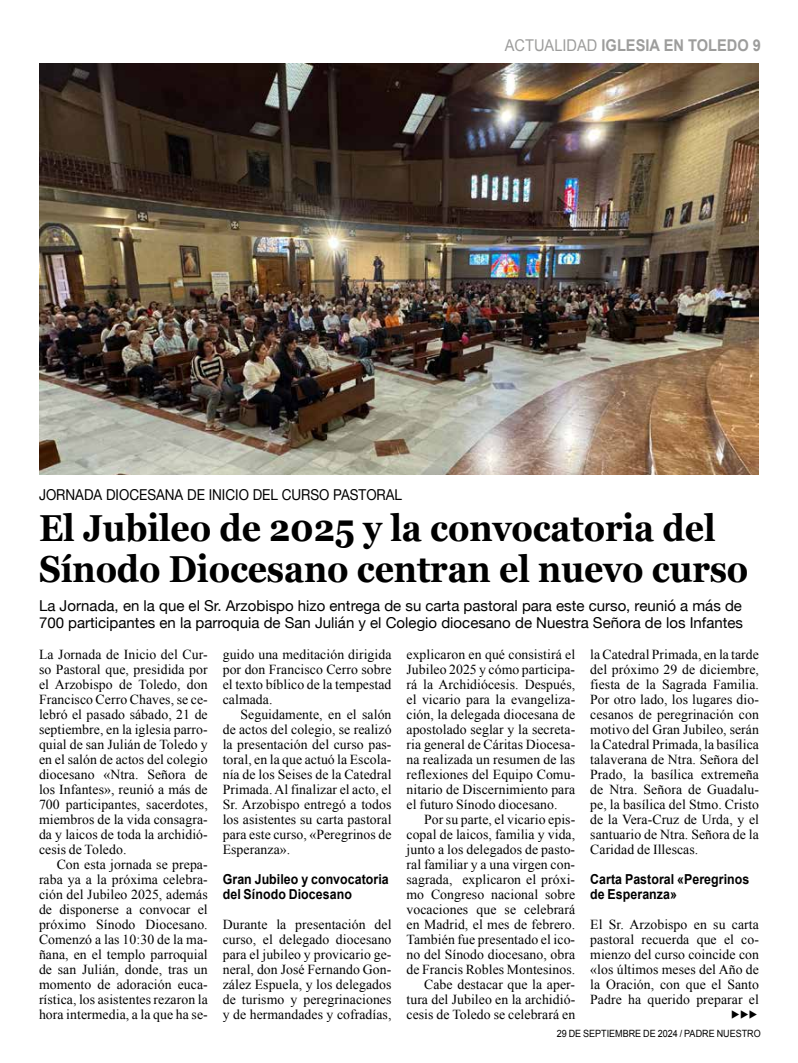
<style>
.page{position:relative;width:798px;height:1063px;background:#fff}
.page>*{position:absolute;margin:0;border:0;box-sizing:border-box;transform-origin:0 0}
.t1{font:700 37.5px/41.2px "Georgia";letter-spacing:-.005em;color:#000;scale:.9 1}
.t2{font:700 16.25px "Arial";color:#9d9d9c;scale:.9 1}
.t3{font:15px/17.5px "Helvetica Neue";color:#000}
.t4{font:15px "Helvetica Neue";color:#000;scale:.9 1}
.t5{font:13.75px/15px "Times New Roman";letter-spacing:.005em;color:#000;text-align:justify}
.t6{font:700 13.75px/15px "Arial";letter-spacing:.005em;color:#000;scale:.9 1}
.t7{font:10px "Arial";color:#000;scale:.9 1}
.t8{font:10px "Wingdings 3";color:#000}
.s1{font-weight:400}
</style>
<div class="page">
<img style="left:39px;top:64px;width:719px;height:411px">
<p class="t2" style="left:504px;top:34px;width:286px"><span class="s1">ACTUALIDAD</span> IGLESIA EN TOLEDO 9</p>
<p class="t4" style="left:39px;top:484px;width:405px">JORNADA DIOCESANA DE INICIO DEL CURSO PASTORAL</p>
<h1 class="t1" style="left:39px;top:505px;width:789px">El Jubileo de 2025 y la convocatoria del<br>Sínodo Diocesano centran el nuevo curso</h1>
<p class="t3" style="left:39px;top:598px;width:705px">La Jornada, en la que el Sr. Arzobispo hizo entrega de su carta pastoral para este curso, reunió a más de<br>700 participantes en la parroquia de San Julián y el Colegio diocesano de Nuestra Señora de los Infantes</p>
<p class="t5" style="left:39px;top:646px;width:170px">La Jornada de Inicio del Cur&shy;so Pastoral que, presidida por el Arzobispo de Toledo, don Francisco Cerro Chaves, se ce&shy;lebró el pasado sábado, 21 de septiembre, en la iglesia parro&shy;quial de san Julián de Toledo y en el salón de actos del colegio diocesano «Ntra. Señora de los Infantes», reunió a más de 700 participantes, sacerdotes, miembros de la vida consagra&shy;da y laicos de toda la archidió&shy;cesis de Toledo.</p>
<p class="t5" style="left:39px;top:856px;width:170px;text-indent:18px">Con esta jornada se prepa&shy;raba ya a la próxima celebra&shy;ción del Jubileo 2025, además de disponerse a convocar el próximo Sínodo Diocesano.<br>Comenzó a las 10:30 de la ma&shy;ñana, en el templo parroquial de san Julián, donde, tras un momento de adoración euca&shy;rística, los asistentes rezaron la hora intermedia, a la que ha se-</p>
<p class="t5" style="left:406px;top:646px;width:170px">explicaron en qué consistirá el Jubileo 2025 y cómo participa&shy;rá la Archidiócesis. Después, el vicario para la evangeliza&shy;ción, la delegada diocesana de apostolado seglar y la secreta&shy;ria general de Cáritas Diocesa&shy;na realizada un resumen de las reflexiones del Equipo Comu&shy;nitario de Discernimiento para el futuro Sínodo diocesano.</p>
<p class="t5" style="left:406px;top:811px;width:170px;text-align:right">Por su parte, el vicario epis&shy;copal de laicos, familia y vida, junto a los delegados de pasto&shy;ral familiar y a una virgen con&shy;sagrada, explicaron el próxi&shy;mo Congreso nacional sobre vocaciones que se celebrará en Madrid, el mes de febrero.<br>También fue presentado el ico&shy;no del Sínodo diocesano, obra de Francis Robles Montesinos.<br>Cabe destacar que la aper&shy;tura del Jubileo en la archidió&shy;cesis de Toledo se celebrará en</p>
<p class="t5" style="left:223px;top:646px;width:170px">guido una meditación dirigida por don Francisco Cerro sobre el texto bíblico de la tempestad calmada.</p>
<p class="t5" style="left:223px;top:706px;width:170px;text-indent:18px">Seguidamente, en el salón de actos del colegio, se realizó la presentación del curso pas&shy;toral, en la que actuó la Escola&shy;nía de los Seises de la Catedral Primada. Al finalizar el acto, el Sr. Arzobispo entregó a todos los asistentes su carta pastoral para este curso, «Peregrinos de Esperanza».</p>
<p class="t6" style="left:223px;top:872px;width:186px">Gran Jubileo y convocatoria del Sínodo Diocesano</p>
<p class="t5" style="left:223px;top:916px;width:170px">Durante la presentación del curso, el delegado diocesano para el jubileo y provicario ge&shy;neral, don José Fernando Gon&shy;zález Espuela, y los delegados de turismo y peregrinaciones y de hermandades y cofradías,</p>
<p class="t5" style="left:590px;top:646px;width:170px">la Catedral Primada, en la tarde del próximo 29 de diciembre, fiesta de la Sagrada Familia.<br>Por otro lado, los lugares dio&shy;cesanos de peregrinación con motivo del Gran Jubileo, serán la Catedral Primada, la basílica talaverana de Ntra. Señora del Prado, la basílica extremeña de Ntra. Señora de Guadalu&shy;pe, la basílica del Stmo. Cristo de la Vera-Cruz de Urda, y el santuario de Ntra. Señora de la Caridad de Illescas.</p>
<p class="t6" style="left:590px;top:872px;width:178px">Carta Pastoral «Peregrinos de Esperanza»</p>
<p class="t5" style="left:590px;top:916px;width:170px">El Sr. Arzobispo en su carta pastoral recuerda que el co&shy;mienzo del curso coincide con «los últimos meses del Año de la Oración, con que el Santo Padre ha querido preparar el</p>
<p class="t8" style="left:731px;top:1009px;width:28px">◆◆◆</p>
<p class="t7" style="left:556px;top:1027px;width:228px">29 DE SEPTIEMBRE DE 2024 / PADRE NUESTRO</p>
</div>
